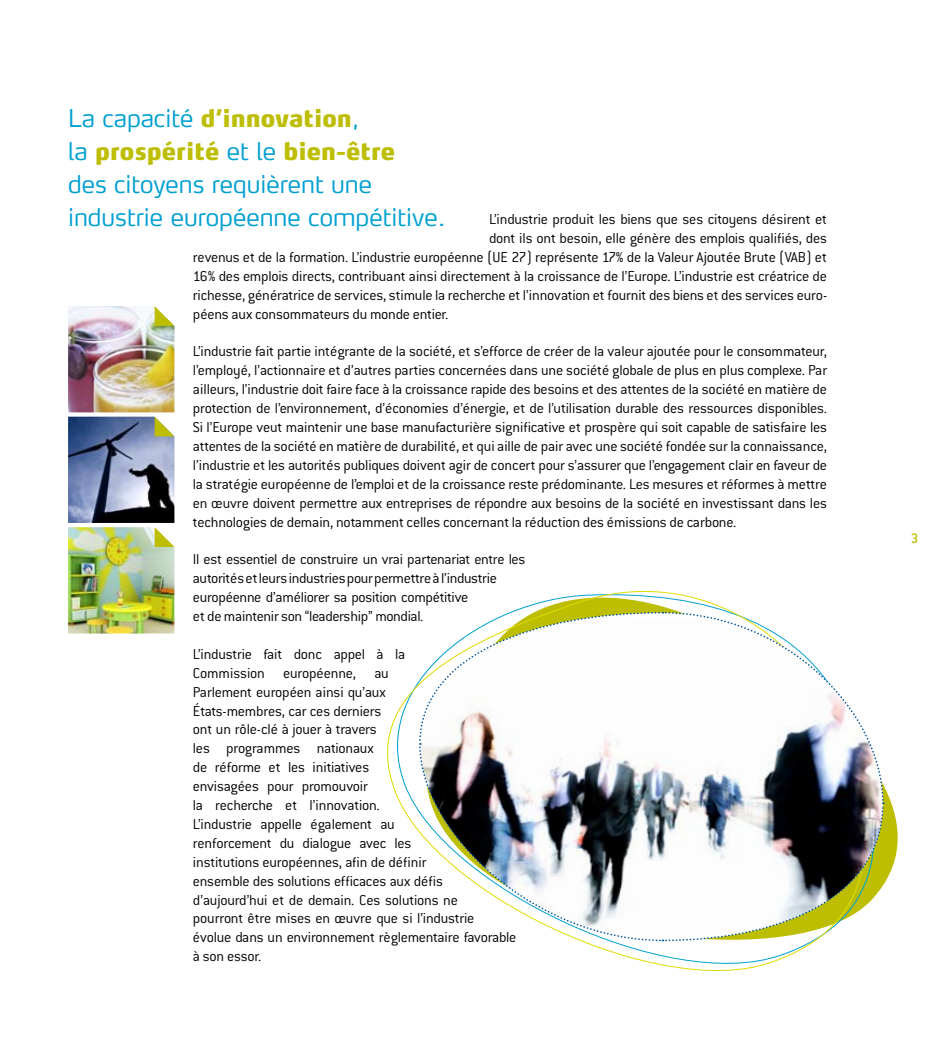
<style>
.page{position:relative;width:936px;height:1063px;background:#fff}
.page>*{position:absolute;margin:0;border:0;box-sizing:border-box;transform-origin:0 0}
.t1{font:300 24px/33px "Max";color:#00a0d2}
.t2{font:300 15.75px/18.9px "Conduit ITC";letter-spacing:-.015em;color:#000}
.t3{font:500 15px "Conduit ITC";color:#bdbe01}
.s1{font-weight:900;color:#bdbe01}
</style>
<div class="page">
<img style="left:68px;top:527px;width:106px;height:106px">
<svg style="left:155px;top:527px;width:19px;height:20px"></svg>
<img style="left:68px;top:417px;width:106px;height:106px">
<svg style="left:155px;top:417px;width:19px;height:19px"></svg>
<img style="left:68px;top:306px;width:106px;height:106px">
<svg style="left:155px;top:306px;width:19px;height:20px"></svg>
<svg style="left:387px;top:590px;width:511px;height:381px"></svg>
<svg style="left:662px;top:611px;width:222px;height:191px"></svg>
<img style="left:418px;top:746px;width:244px;height:196px">
<svg style="left:418px;top:611px;width:245px;height:134px"></svg>
<img style="left:662px;top:802px;width:222px;height:140px">
<h1 class="t1" style="left:68px;top:102px;width:379px">La capacité <span class="s1">d’innovation</span>,<br>la <span class="s1">prospérité</span> et le <span class="s1">bien-être<br></span>des citoyens requièrent une industrie européenne compétitive.</h1>
<p class="t2" style="left:489px;top:210px;width:339px">L’industrie produit les biens que ses citoyens désirent et</p>
<p class="t2" style="left:489px;top:229px;width:339px">dont ils ont besoin, elle génère des emplois qualifiés, des</p>
<p class="t2" style="left:193px;top:248px;width:635px">revenus et de la formation. L’industrie européenne (UE 27) représente 17% de la Valeur Ajoutée Brute (VAB) et</p>
<p class="t2" style="left:193px;top:266px;width:635px">16% des emplois directs, contribuant ainsi directement à la croissance de l’Europe. L’industrie est créatrice de</p>
<p class="t2" style="left:193px;top:285px;width:635px">richesse, génératrice de services, stimule la recherche et l’innovation et fournit des biens et des services euro-</p>
<p class="t2" style="left:193px;top:304px;width:257px">péens aux consommateurs du monde entier.</p>
<p class="t2" style="left:193px;top:342px;width:635px;text-align:justify">L’industrie fait partie intégrante de la société, et s’efforce de créer de la valeur ajoutée pour le consommateur, l’employé, l’actionnaire et d’autres parties concernées dans une société globale de plus en plus complexe. Par ailleurs, l’industrie doit faire face à la croissance rapide des besoins et des attentes de la société en matière de protection de l’environnement, d’économies d’énergie, et de l’utilisation durable des ressources disponibles.<br>Si l’Europe veut maintenir une base manufacturière significative et prospère qui soit capable de satisfaire les attentes de la société en matière de durabilité, et qui aille de pair avec une société fondée sur la connaissance, l’industrie et les autorités publiques doivent agir de concert pour s’assurer que l’engagement clair en faveur de la stratégie européenne de l’emploi et de la croissance reste prédominante. Les mesures et réformes à mettre en œuvre doivent permettre aux entreprises de répondre aux besoins de la société en investissant dans les technologies de demain, notamment celles concernant la réduction des émissions de carbone.</p>
<p class="t2" style="left:193px;top:550px;width:334px">Il est essentiel de construire un vrai partenariat entre les autorités et leurs industries pour permettre à l’industrie européenne d’améliorer sa position compétitive<br>et de maintenir son “leadership” mondial.</p>
<p class="t2" style="left:193px;top:644px;width:325px">L’industrie fait donc appel à la<br>Commission européenne, au<br>Parlement européen ainsi qu’aux<br>États-membres, car ces derniers<br>ont un rôle-clé à jouer à travers<br>les programmes nationaux<br>de réforme et les initiatives<br>envisagées pour promouvoir<br>la recherche et l’innovation.<br>L’industrie appelle également au<br>renforcement du dialogue avec les<br>institutions européennes, afin de définir<br>ensemble des solutions efficaces aux défis d’aujourd’hui et de demain. Ces solutions ne<br>pourront être mises en œuvre que si l’industrie évolue dans un environnement règlementaire favorable à son essor.</p>
<p class="t3" style="left:910px;top:530px;width:9px">3</p>
</div>
